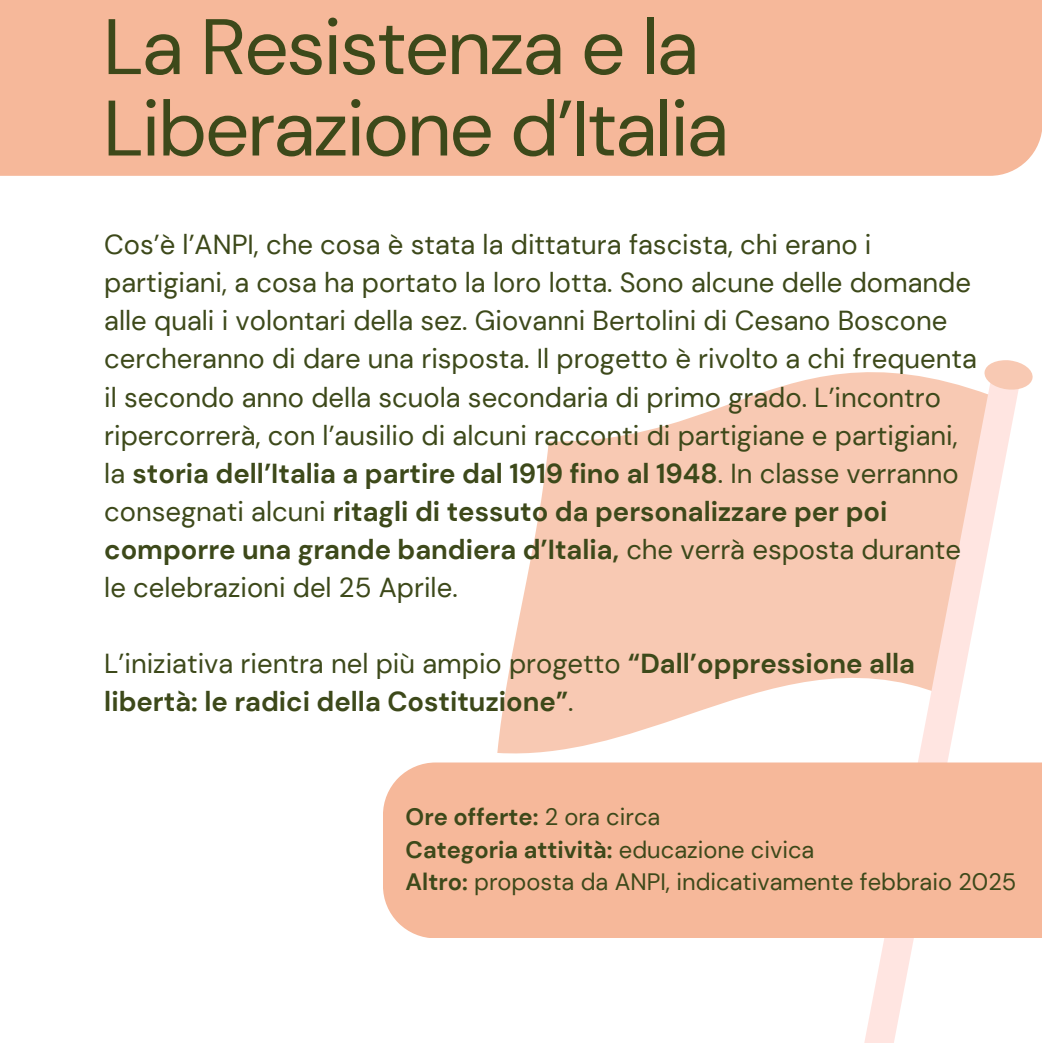
<style>
.page{position:relative;width:1042px;height:1043px;background:#fff}
.page>*{position:absolute;margin:0;border:0;box-sizing:border-box;transform-origin:0 0}
.t1{font:78.4px/81.4px "DM Sans";letter-spacing:-.03em;color:#3d491a}
.t2{font:27.47px/38.1px "DM Sans";color:#3d491a}
.t3{font:700 27.47px/38.1px "DM Sans";color:#3d491a}
.t4{font:700 23.62px "DM Sans";color:#3d491a}
.t5{font:23.62px "DM Sans";color:#3d491a}
.s1{font-weight:700}
.s2{font-weight:400}
</style>
<div class="page">
<div style="left:0;top:0;width:1041px;height:176px;background:#f6b89a"></div>
<svg style="left:497px;top:372px;width:366px;height:382px;fill:#f8c9b3"></svg>
<svg style="left:863px;top:372px;width:155px;height:670px"></svg>
<svg style="left:983px;top:360px;width:50px;height:31px"></svg>
<div style="left:383px;top:762px;width:658px;height:176px;background:#f6b89a"></div>
<p class="t1" style="left:103px;top:7px;width:627px">La Resistenza e la<br>Liberazione d’Italia</p>
<h1 class="t2" style="left:104px;top:225px;width:874px">Cos’è l’ANPI, che cosa è stata la dittatura fascista, chi erano i partigiani, a cosa ha portato la loro lotta. Sono alcune delle domande alle quali i volontari della sez. Giovanni Bertolini di Cesano Boscone cercheranno di dare una risposta. Il progetto è rivolto a chi frequenta il secondo anno della scuola secondaria di primo grado. L’incontro ripercorrerà, con l’ausilio di alcuni racconti di partigiane e partigiani, la <span class="s1">storia dell’Italia a partire dal 1919 fino al 1948</span>. In classe verranno consegnati alcuni <span class="s1">ritagli di tessuto da personalizzare per poi comporre una grande bandiera d’Italia,</span> che verrà esposta durante le celebrazioni del 25 Aprile.</h1>
<h2 class="t3" style="left:104px;top:644px;width:812px"><span class="s2">L’iniziativa rientra nel più ampio progetto</span> “Dall’oppressione alla libertà: le radici della Costituzione”<span class="s2">.</span></h2>
<h2 class="t4" style="left:405px;top:801px;width:256px">Ore offerte: <span class="s2">2 ora circa</span></h2>
<p class="t4" style="left:405px;top:833px;width:410px">Categoria attività: <span class="s2">educazione civica</span></p>
<p class="t5" style="left:405px;top:866px;width:612px"><span class="s1">Altro:</span> proposta da ANPI, indicativamente febbraio 2025</p>
</div>
